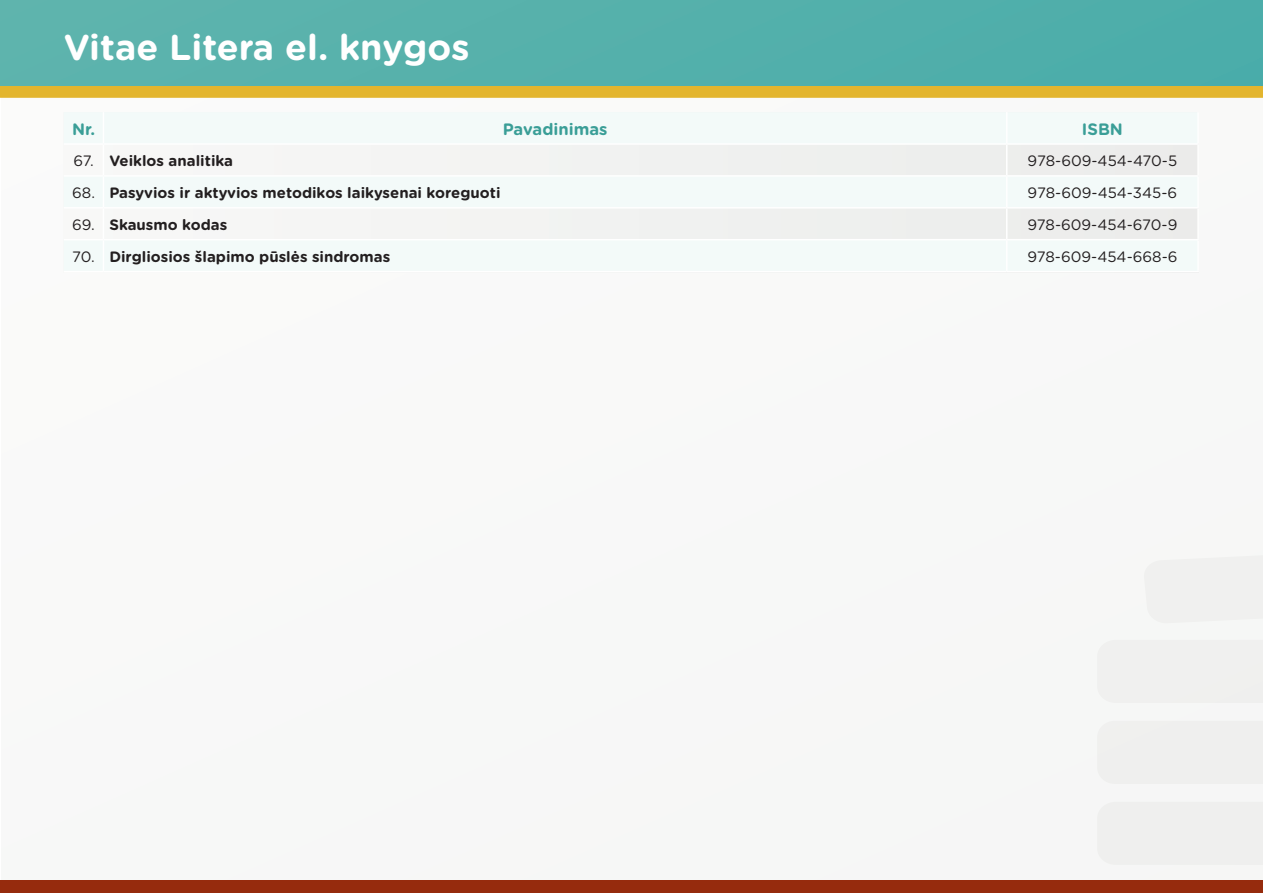
<style>
.page{position:relative;width:1263px;height:893px;background:#fff}
.page>*{position:absolute;margin:0;border:0;box-sizing:border-box;transform-origin:0 0}
.t1{font:700 36px "Gotham Rounded";color:#fff}
.t2{font:700 16.5px "Gotham Rounded";color:#3a9e97}
.t3{font:700 15px "Gotham Rounded";color:#231f20}
.t4{font:15px "Gotham Rounded";color:#231f20}
.s1{font-weight:400}
</style>
<div class="page">
<div style="left:1px;top:0;width:1262px;height:893px;background:#f7f8f8"></div>
<svg style="left:0;top:85px;width:1263px;height:13px;background:#d8b53a"></svg>
<div style="left:0;top:0;width:1263px;height:85px;background:#54b0ab"></div>
<svg style="left:892px;top:145px;width:305px;height:94px"></svg>
<hr style="left:103px;top:112px;width:1px;height:31px;background:#fff">
<hr style="left:1006px;top:112px;width:1px;height:31px;background:#fff">
<hr style="left:103px;top:143px;width:904px;height:2px;background:#fff">
<hr style="left:1007px;top:143px;width:192px;height:2px;background:#fff">
<hr style="left:1006px;top:145px;width:1px;height:30px;background:#fff">
<hr style="left:103px;top:175px;width:904px;height:2px;background:#fff">
<hr style="left:1007px;top:175px;width:192px;height:2px;background:#fff">
<hr style="left:1006px;top:177px;width:1px;height:30px;background:#fff">
<hr style="left:103px;top:207px;width:904px;height:2px;background:#fff">
<hr style="left:1007px;top:207px;width:192px;height:2px;background:#fff">
<hr style="left:1006px;top:209px;width:1px;height:30px;background:#fff">
<hr style="left:103px;top:239px;width:904px;height:1px;background:#fff">
<hr style="left:1007px;top:239px;width:192px;height:1px;background:#fff">
<hr style="left:1006px;top:240px;width:1px;height:31px;background:#fff">
<hr style="left:103px;top:271px;width:904px;height:1px;background:#fff">
<hr style="left:1007px;top:271px;width:192px;height:1px;background:#fff">
<hr style="left:1197px;top:112px;width:2px;height:31px;background:#fff">
<hr style="left:1197px;top:145px;width:2px;height:30px;background:#fff">
<hr style="left:1197px;top:177px;width:2px;height:30px;background:#fff">
<hr style="left:1197px;top:209px;width:2px;height:30px;background:#fff">
<hr style="left:1197px;top:240px;width:2px;height:31px;background:#fff">
<hr style="left:64px;top:143px;width:39px;height:2px;background:#fff">
<hr style="left:103px;top:145px;width:1px;height:30px;background:#fff">
<hr style="left:64px;top:175px;width:39px;height:2px;background:#fff">
<hr style="left:103px;top:177px;width:1px;height:30px;background:#fff">
<hr style="left:64px;top:207px;width:39px;height:2px;background:#fff">
<hr style="left:103px;top:209px;width:1px;height:30px;background:#fff">
<hr style="left:64px;top:239px;width:39px;height:1px;background:#fff">
<hr style="left:103px;top:240px;width:1px;height:31px;background:#fff">
<hr style="left:64px;top:271px;width:39px;height:1px;background:#fff">
<div style="left:0;top:880px;width:1263px;height:13px;background:#962b0d"></div>
<h1 class="t1" style="left:64px;top:21px;width:407px">Vitae Litera el. knygos</h1>
<p class="t2" style="left:72px;top:117px;width:25px">Nr.</p>
<p class="t2" style="left:503px;top:117px;width:106px">Pavadinimas</p>
<p class="t2" style="left:1082px;top:117px;width:43px">ISBN</p>
<p class="t3" style="left:73px;top:150px;width:161px"><span class="s1">67.</span> Veiklos analitika</p>
<p class="t4" style="left:1028px;top:150px;width:151px">978-609-454-470-5</p>
<p class="t3" style="left:72px;top:182px;width:430px"><span class="s1">68.</span> Pasyvios ir aktyvios metodikos laikysenai koreguoti</p>
<p class="t4" style="left:1028px;top:182px;width:151px">978-609-454-345-6</p>
<p class="t3" style="left:72px;top:213px;width:157px"><span class="s1">69.</span> Skausmo kodas</p>
<p class="t4" style="left:1027px;top:214px;width:151px">978-609-454-670-9</p>
<p class="t3" style="left:72px;top:245px;width:320px"><span class="s1">70.</span> Dirgliosios šlapimo pūslės sindromas</p>
<p class="t4" style="left:1027px;top:246px;width:152px">978-609-454-668-6</p>
</div>
